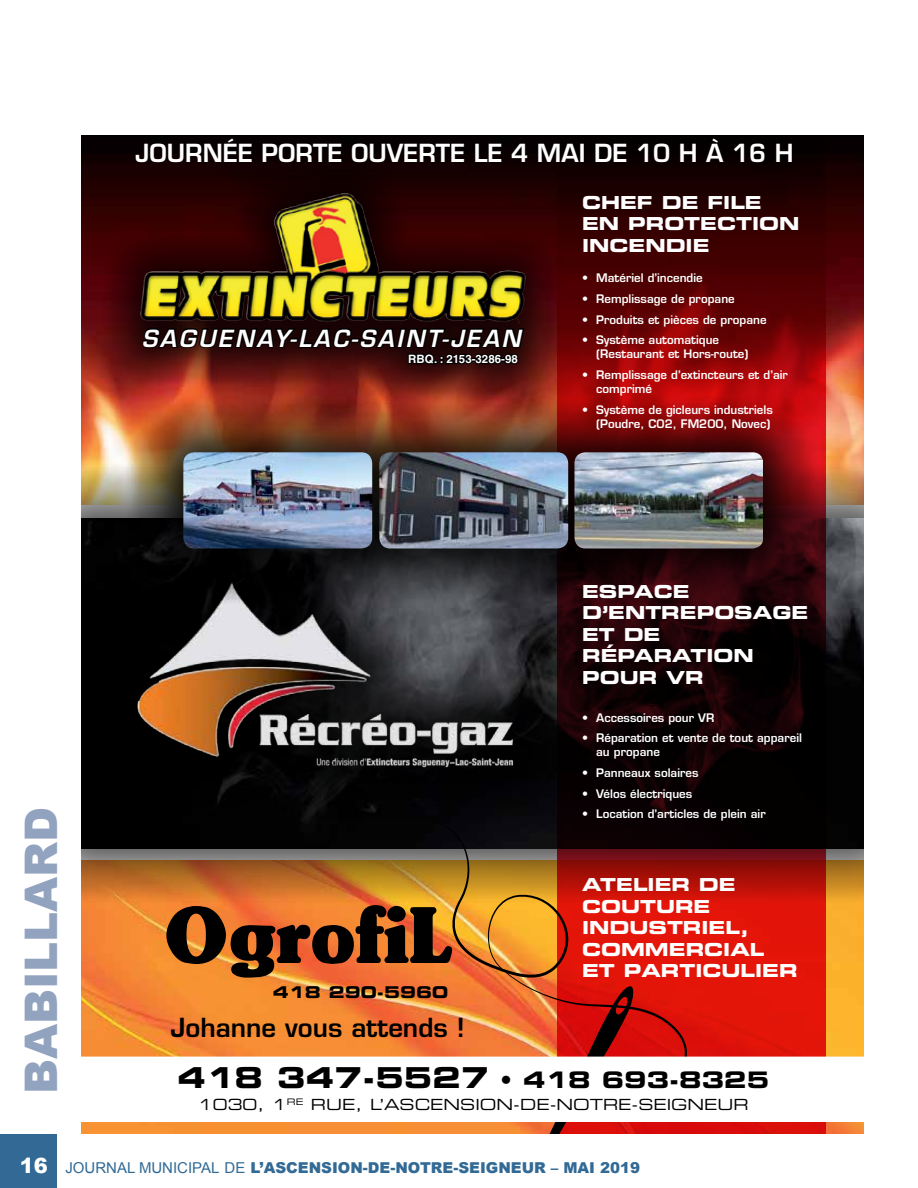
<style>
.page{position:relative;width:918px;height:1188px;background:#fff}
.page>*{position:absolute;margin:0;border:0;box-sizing:border-box;transform-origin:0 0}
.t1{font:900 79.8px "Subway";color:#000;scale:.9 1}
.t2{font:900 45px "Arial";color:#92a3bf}
.t3{font:600 25.65px "Eurostile LT Std";color:#000}
.t4{font:600 24.3px "Eurostile LT Std";color:#fff}
.t5{font:italic 600 23.1px "Eurostile LT Std";letter-spacing:.11em;color:#fff}
.t6{font:22.8px "Eurostile LT Std Bold Ex 2";color:#000}
.t7{font:17.85px/21.5px "Eurostile LT Std Bold Ex 2";color:#fff}
.t8{font:16.2px "Eurostile LT Std Bold Ex 2";color:#000}
.t9{font:15.3px "Eurostile LT Std Ex 2";color:#000}
.t10{font:900 15px "Arial";color:#326a95}
.t11{font:600 11.55px/14.1px "Eurostile LT Std";color:#fff}
.t12{font:700 11.55px "Helvetica LT Std";color:#fff}
.s1{font-size:28.8px}
.s2{font-size:21px;color:#fff}
.s3{font-weight:400}
</style>
<div class="page">
<img style="left:81px;top:903px;width:783px;height:231px">
<img style="left:81px;top:135px;width:783px;height:328px">
<img style="left:81px;top:463px;width:783px;height:440px">
<img style="left:81px;top:518px;width:783px;height:330px">
<svg style="left:103px;top:156px;width:454px;height:248px;background:#320605"></svg>
<img style="left:126px;top:176px;width:414px;height:221px">
<svg style="left:141px;top:292px;width:385px;height:75px;background:#48330c"></svg>
<div style="left:81px;top:526px;width:485px;height:293px;background:#000"></div>
<img style="left:137px;top:604px;width:412px;height:182px">
<svg style="left:557px;top:135px;width:268px;height:999px;background:#4e0404"></svg>
<img style="left:126px;top:397px;width:692px;height:207px">
<img style="left:379px;top:452px;width:189px;height:96px">
<img style="left:183px;top:452px;width:189px;height:96px">
<img style="left:574px;top:452px;width:189px;height:96px">
<svg style="left:429px;top:820px;width:258px;height:314px;background:#b9431d"></svg>
<svg style="left:81px;top:1057px;width:783px;height:65px"></svg>
<div style="left:0;top:1134px;width:57px;height:54px;background:#326a95"></div>
<h3 class="t4" style="left:135px;top:138px;width:660px">JOURNÉE PORTE OUVERTE LE 4 MAI DE 10 H À 16 H</h3>
<h2 class="t2" style="left:8px;top:1094px;width:288px;rotate:-90deg">BABILLARD</h2>
<h3 class="t5" style="left:142px;top:324px;width:380px">SAGUENAY-LAC-SAINT-JEAN</h3>
<p class="t12" style="left:408px;top:352px;width:111px">RBQ. : 2153-3286-98</p>
<h3 class="t7" style="left:582px;top:191px;width:219px">CHEF DE FILE<br>EN PROTECTION<br>INCENDIE</h3>
<p class="t11" style="left:582px;top:271px;width:122px">• Matériel d’incendie</p>
<p class="t11" style="left:582px;top:292px;width:154px">• Remplissage de propane</p>
<p class="t11" style="left:582px;top:312px;width:186px">• Produits et pièces de propane</p>
<p class="t11" style="left:596px;top:333px;width:154px;text-indent:-14px">• Système automatique (Restaurant et Hors-route)</p>
<p class="t11" style="left:596px;top:368px;width:193px;text-indent:-14px">• Remplissage d’extincteurs et d’air comprimé</p>
<p class="t11" style="left:582px;top:402px;width:192px;text-align:right">• Système de gicleurs industriels (Poudre, C02, FM200, Novec)</p>
<h1 class="t1" style="left:164px;top:890px;width:322px">OgrofiL</h1>
<h3 class="t8" style="left:273px;top:981px;width:177px">418 290-5960</h3>
<h3 class="t3" style="left:171px;top:1011px;width:296px">Johanne vous attends !</h3>
<h3 class="t7" style="left:582px;top:580px;width:228px">ESPACE<br>D’ENTREPOSAGE<br>ET DE<br>RÉPARATION<br>POUR VR</h3>
<p class="t11" style="left:582px;top:710px;width:134px">• Accessoires pour VR</p>
<p class="t11" style="left:596px;top:731px;width:207px;text-indent:-14px">• Réparation et vente de tout appareil au propane</p>
<p class="t11" style="left:582px;top:766px;width:118px">• Panneaux solaires</p>
<p class="t11" style="left:582px;top:786px;width:112px">• Vélos électriques</p>
<p class="t11" style="left:582px;top:807px;width:185px">• Location d’articles de plein air</p>
<h3 class="t7" style="left:582px;top:874px;width:217px">ATELIER DE<br>COUTURE<br>INDUSTRIEL,<br>COMMERCIAL<br>ET PARTICULIER</h3>
<h3 class="t6" style="left:178px;top:1063px;width:593px"><span class="s1">418 347-5527</span> • 418 693-8325</h3>
<h3 class="t9" style="left:198px;top:1095px;width:552px">1030, 1<sup>RE</sup> RUE, L’ASCENSION-DE-NOTRE-SEIGNEUR</h3>
<p class="t10" style="left:20px;top:1157px;width:622px"><span class="s2">16</span> <span class="s3">JOURNAL MUNICIPAL DE</span> L’ASCENSION-DE-NOTRE-SEIGNEUR – MAI 2019</p>
</div>
